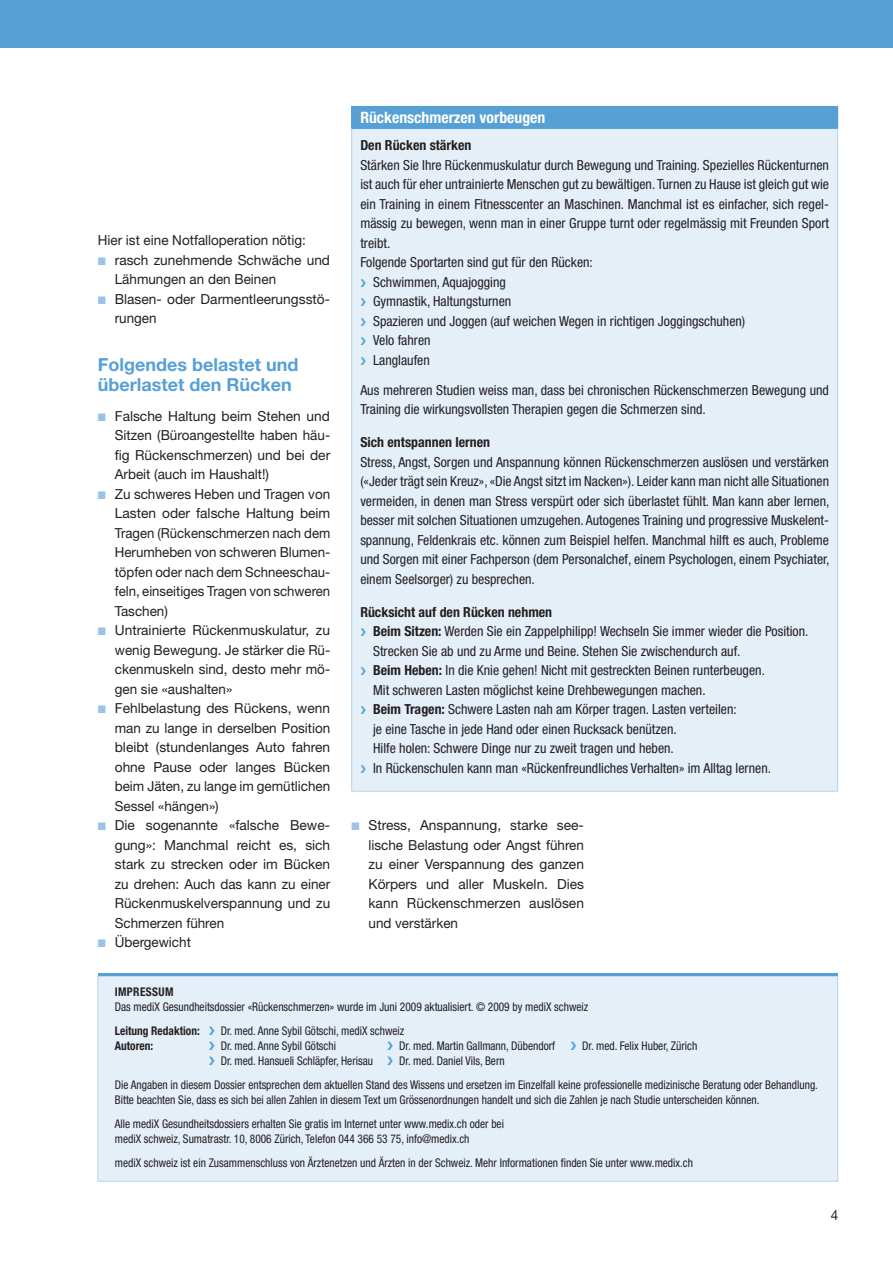
<style>
.page{position:relative;width:893px;height:1263px;background:#fff}
.page>*{position:absolute;margin:0;border:0;box-sizing:border-box;transform-origin:0 0}
.t1{font:700 18px/19.5px "Helvetica Neue";color:#56a0d5}
.t2{font:700 condensed 15.75px "Helvetica Neue";color:#fff}
.t3{font:condensed 13.8px/19.5px "Helvetica Neue";color:#231f20}
.t4{font:13.8px/19.5px "Helvetica Neue";color:#231f20;text-align:justify}
.t5{font:700 condensed 13.8px "Helvetica Neue";color:#231f20}
.t6{font:condensed 12px/24px "Helvetica Neue";color:#231f20;scale:.95 1}
.t7{font:700 condensed 12px "Helvetica Neue";color:#231f20;scale:.95 1}
.t8{font:700 condensed 12px "Helvetica Neue";letter-spacing:.035em;color:#231f20;scale:.95 1}
.s1{color:#9cc3e7}
.s2{font-weight:700}
</style>
<div class="page">
<div style="left:98px;top:976px;width:740px;height:205px;background:#e4eff8;border:1px solid #b9d3ed"></div>
<hr style="left:98px;top:973px;width:740px;height:3px;background:#56a0d5">
<div style="left:0;top:0;width:893px;height:47px;background:#56a0d5"></div>
<div style="left:352px;top:106px;width:486px;height:23px;background:#56a0d5"></div>
<div style="left:352px;top:129px;width:486px;height:662px;background:#e4eff8"></div>
<hr style="left:351px;top:129px;width:1px;height:662px;background:#b9d3ed">
<hr style="left:837px;top:129px;width:1px;height:662px;background:#b9d3ed">
<hr style="left:351px;top:791px;width:487px;height:1px;background:#b9d3ed">
<hr style="left:351px;top:106px;width:487px;height:1px;background:#56a0d5">
<svg style="left:351px;top:107px;width:1px;height:21px"></svg>
<hr style="left:351px;top:128px;width:487px;height:1px;background:#56a0d5">
<p class="t4" style="left:98px;top:230px;width:210px">Hier ist eine Notfalloperation nötig:</p>
<p class="t4" style="left:115px;top:250px;width:217px;text-indent:-17px"><span class="s1">■</span> rasch zunehmende Schwäche und<br>Lähmungen an den Beinen</p>
<p class="t4" style="left:115px;top:289px;width:215px;text-indent:-17px"><span class="s1">■</span> Blasen- oder Darmentleerungsstö&shy;rungen</p>
<h1 class="t1" style="left:98px;top:355px;width:202px">Folgendes belastet und überlastet den Rücken</h1>
<p class="t4" style="left:115px;top:406px;width:217px;text-indent:-17px"><span class="s1">■</span> Falsche Haltung beim Stehen und Sitzen (Büroangestellte haben häu&shy;fig Rückenschmerzen) und bei der Arbeit (auch im Haushalt!)</p>
<p class="t4" style="left:115px;top:484px;width:217px;text-indent:-17px"><span class="s1">■</span> Zu schweres Heben und Tragen von Lasten oder falsche Haltung beim Tragen (Rückenschmerzen nach dem Herumheben von schweren Blumen&shy;töpfen oder nach dem Schneeschau&shy;feln, einseitiges Tragen von schweren Taschen)</p>
<p class="t4" style="left:115px;top:620px;width:217px;text-indent:-17px"><span class="s1">■</span> Untrainierte Rückenmuskulatur, zu wenig Bewegung. Je stärker die Rü&shy;ckenmuskeln sind, desto mehr mö&shy;gen sie «aushalten»</p>
<p class="t4" style="left:115px;top:698px;width:217px;text-indent:-17px"><span class="s1">■</span> Fehlbelastung des Rückens, wenn man zu lange in derselben Position bleibt (stundenlanges Auto fahren ohne Pause oder langes Bücken beim Jäten, zu lange im gemütlichen Sessel «hängen»)</p>
<p class="t4" style="left:115px;top:815px;width:217px;text-indent:-17px"><span class="s1">■</span> Die sogenannte «falsche Bewe&shy;gung»: Manchmal reicht es, sich stark zu strecken oder im Bücken zu drehen: Auch das kann zu einer Rückenmuskelverspannung und zu Schmerzen führen</p>
<p class="t4" style="left:98px;top:932px;width:95px"><span class="s1">■</span> Übergewicht</p>
<p class="t2" style="left:360px;top:108px;width:187px">Rückenschmerzen vorbeugen</p>
<p class="t5" style="left:360px;top:137px;width:113px">Den Rücken stärken</p>
<p class="t3" style="left:360px;top:155px;width:470px">Stärken Sie Ihre Rückenmuskulatur durch Bewegung und Training. Spezielles Rückenturnen</p>
<p class="t3" style="left:360px;top:174px;width:470px">ist auch für eher untrainierte Menschen gut zu bewältigen. Turnen zu Hause ist gleich gut wie</p>
<p class="t3" style="left:360px;top:194px;width:470px">ein Training in einem Fitnesscenter an Maschinen. Manchmal ist es einfacher, sich regel-</p>
<p class="t3" style="left:360px;top:213px;width:470px">mässig zu bewegen, wenn man in einer Gruppe turnt oder regelmässig mit Freunden Sport</p>
<p class="t3" style="left:360px;top:233px;width:32px">treibt.</p>
<p class="t3" style="left:360px;top:252px;width:234px">Folgende Sportarten sind gut für den Rücken:</p>
<p class="t3" style="left:373px;top:272px;width:134px">Schwimmen, Aquajogging</p>
<p class="t3" style="left:373px;top:291px;width:140px">Gymnastik, Haltungsturnen</p>
<p class="t3" style="left:373px;top:311px;width:374px">Spazieren und Joggen (auf weichen Wegen in richtigen Joggingschuhen)</p>
<p class="t3" style="left:373px;top:330px;width:59px">Velo fahren</p>
<p class="t3" style="left:373px;top:350px;width:58px">Langlaufen</p>
<p class="t3" style="left:360px;top:380px;width:470px">Aus mehreren Studien weiss man, dass bei chronischen Rückenschmerzen Bewegung und<br>Training die wirkungsvollsten Therapien gegen die Schmerzen sind.</p>
<p class="t5" style="left:360px;top:434px;width:131px">Sich entspannen lernen</p>
<p class="t3" style="left:360px;top:452px;width:471px;text-align:justify">Stress, Angst, Sorgen und Anspannung können Rückenschmerzen auslösen und verstärken («Jeder trägt sein Kreuz», «Die Angst sitzt im Nacken»). Leider kann man nicht alle Situationen vermeiden, in denen man Stress verspürt oder sich überlastet fühlt. Man kann aber lernen, besser mit solchen Situationen umzugehen. Autogenes Training und progressive Muskelent&shy;spannung, Feldenkrais etc. können zum Beispiel helfen. Manchmal hilft es auch, Probleme und Sorgen mit einer Fachperson (dem Personalchef, einem Psychologen, einem Psychiater, einem Seelsorger) zu besprechen.</p>
<p class="t3" style="left:373px;top:602px;width:437px;text-indent:-13px"><span class="s2">Rücksicht auf den Rücken nehmen<br>Beim Sitzen:</span> Werden Sie ein Zappelphilipp! Wechseln Sie immer wieder die Position.<br>Strecken Sie ab und zu Arme und Beine. Stehen Sie zwischendurch auf.<br><span class="s2">Beim Heben:</span> In die Knie gehen! Nicht mit gestreckten Beinen runterbeugen.<br>Mit schweren Lasten möglichst keine Drehbewegungen machen.<br><span class="s2">Beim Tragen:</span> Schwere Lasten nah am Körper tragen. Lasten verteilen:<br>je eine Tasche in jede Hand oder einen Rucksack benützen.<br>Hilfe holen: Schwere Dinge nur zu zweit tragen und heben.<br>In Rückenschulen kann man «Rückenfreundliches Verhalten» im Alltag lernen.</p>
<p class="t4" style="left:369px;top:815px;width:217px;text-indent:-17px"><span class="s1">■</span> Stress, Anspannung, starke see&shy;lische Belastung oder Angst führen zu einer Verspannung des ganzen Körpers und aller Muskeln. Dies kann Rückenschmerzen auslösen und verstärken</p>
<p class="t8" style="left:115px;top:985px;width:63px">IMPRESSUM</p>
<p class="t6" style="left:115px;top:995px;width:500px">Das mediX Gesundheitsdossier «Rückenschmerzen» wurde im Juni 2009 aktualisiert. © 2009 by mediX schweiz</p>
<p class="t7" style="left:115px;top:1024px;width:91px">Leitung Redaktion:</p>
<p class="t6" style="left:221px;top:1019px;width:195px">Dr. med. Anne Sybil Götschi, mediX schweiz</p>
<p class="t7" style="left:115px;top:1039px;width:42px">Autoren:</p>
<p class="t6" style="left:221px;top:1034px;width:123px">Dr. med. Anne Sybil Götschi</p>
<p class="t6" style="left:399px;top:1034px;width:166px">Dr. med. Martin Gallmann, Dübendorf</p>
<p class="t6" style="left:582px;top:1034px;width:123px">Dr. med. Felix Huber, Zürich</p>
<p class="t6" style="left:221px;top:1049px;width:162px">Dr. med. Hansueli Schläpfer, Herisau</p>
<p class="t6" style="left:115px;top:1049px;width:742px;text-indent:284px">Dr. med. Daniel Vils, Bern<br>Die Angaben in diesem Dossier entsprechen dem aktuellen Stand des Wissens und ersetzen im Einzelfall keine professionelle medizinische Beratung oder Behandlung.</p>
<p class="t6" style="left:115px;top:1088px;width:680px">Bitte beachten Sie, dass es sich bei allen Zahlen in diesem Text um Grössenordnungen handelt und sich die Zahlen je nach Studie unterscheiden können.<br>Alle mediX Gesundheitsdossiers erhalten Sie gratis im Internet unter www.medix.ch oder bei</p>
<p class="t6" style="left:115px;top:1127px;width:610px">mediX schweiz, Sumatrastr. 10, 8006 Zürich, Telefon 044 366 53 75, info@medix.ch<br>mediX schweiz ist ein Zusammenschluss von Ärztenetzen und Ärzten in der Schweiz. Mehr Informationen finden Sie unter www.medix.ch</p>
<p class="t4" style="left:831px;top:1205px;width:9px">4</p>
</div>
